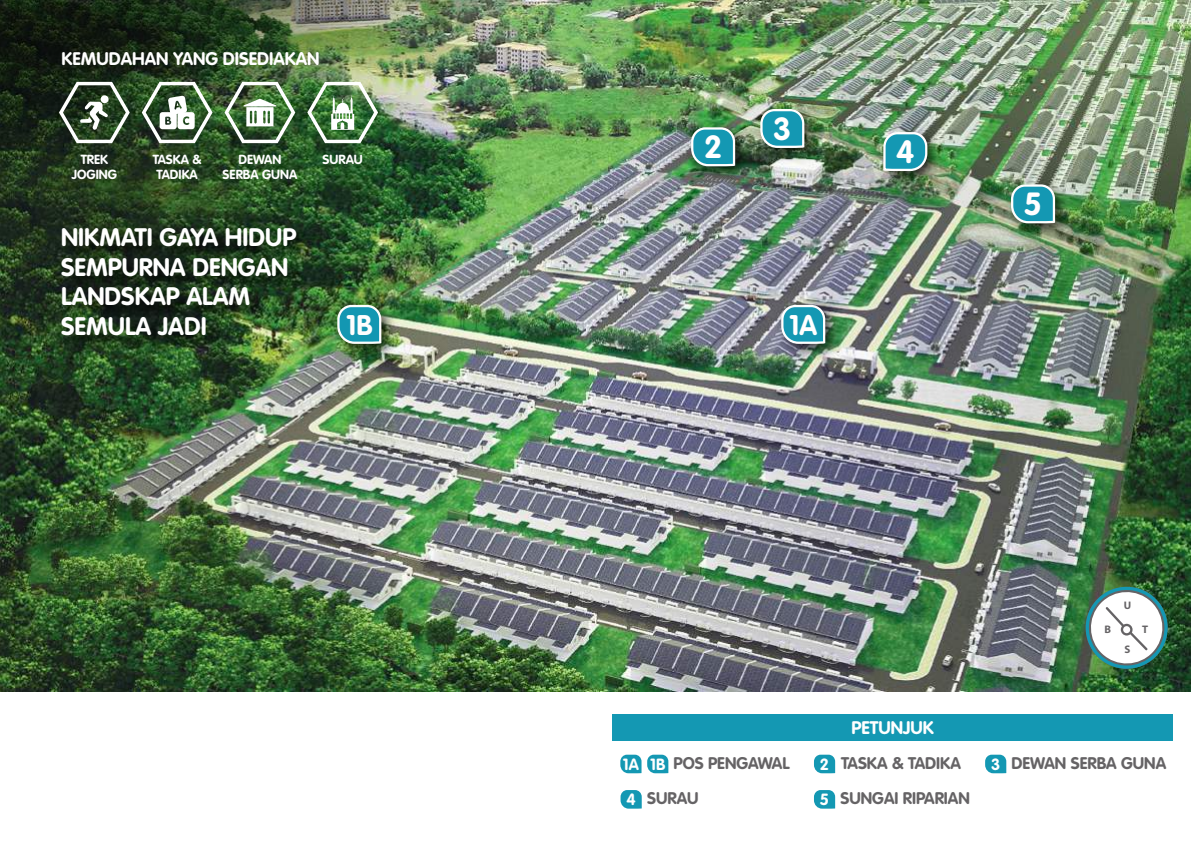
<style>
.page{position:relative;width:1191px;height:842px;background:#fff}
.page>*{position:absolute;margin:0;border:0;box-sizing:border-box;transform-origin:0 0}
.t1{font:700 31.6px "VAG Rounded Std";color:#fff}
.t2{font:700 28px "VAG Rounded Std";color:#fff}
.t3{font:700 25px/29.5px "VAG Rounded Std";color:#fff}
.t4{font:700 18px "VAG Rounded Std";color:#fff}
.t5{font:700 16.6px "VAG Rounded Std";color:#656365}
.t6{font:700 13px/15.6px "VAG Rounded Std";color:#fff;text-align:center}
.t7{font:700 11px "Myriad Pro";color:#656365}
.s1{font-size:16px;color:#fff}
</style>
<div class="page">
<img style="left:0;top:0;width:1191px;height:692px">
<img style="left:771px;top:295px;width:74px;height:69px">
<svg style="left:780px;top:304px;width:46px;height:41px"></svg>
<img style="left:681px;top:117px;width:74px;height:71px">
<svg style="left:690px;top:126px;width:46px;height:41px"></svg>
<img style="left:750px;top:99px;width:74px;height:71px">
<svg style="left:759px;top:108px;width:46px;height:41px"></svg>
<img style="left:873px;top:122px;width:74px;height:71px">
<svg style="left:882px;top:131px;width:46px;height:41px"></svg>
<img style="left:1001px;top:174px;width:74px;height:71px">
<svg style="left:1010px;top:183px;width:46px;height:41px"></svg>
<svg style="left:1077px;top:578px;width:98px;height:92px"></svg>
<div style="left:612px;top:714px;width:561px;height:26px;background:#1498b3"></div>
<svg style="left:620px;top:755px;width:21px;height:18px"></svg>
<svg style="left:647px;top:755px;width:21px;height:18px"></svg>
<svg style="left:814px;top:755px;width:21px;height:18px"></svg>
<svg style="left:620px;top:790px;width:22px;height:19px"></svg>
<svg style="left:985px;top:755px;width:21px;height:18px"></svg>
<svg style="left:814px;top:790px;width:21px;height:19px"></svg>
<img style="left:0;top:0;width:491px;height:372px">
<img style="left:57px;top:222px;width:258px;height:139px">
<img style="left:307px;top:82px;width:71px;height:61px">
<img style="left:224px;top:82px;width:71px;height:61px">
<svg style="left:142px;top:82px;width:70px;height:61px"></svg>
<svg style="left:59px;top:82px;width:71px;height:61px"></svg>
<p class="t4" style="left:62px;top:48px;width:259px">KEMUDAHAN YANG DISEDIAKAN</p>
<p class="t6" style="left:72px;top:152px;width:47px">TREK<br>JOGING</p>
<p class="t6" style="left:153px;top:152px;width:50px">TASKA &amp;<br>TADIKA</p>
<p class="t6" style="left:238px;top:152px;width:44px">DEWAN</p>
<p class="t6" style="left:322px;top:152px;width:42px">SURAU</p>
<p class="t6" style="left:223px;top:168px;width:76px">SERBA GUNA</p>
<h1 class="t1" style="left:704px;top:128px;width:20px">2</h1>
<h1 class="t1" style="left:773px;top:110px;width:20px">3</h1>
<h3 class="t3" style="left:61px;top:224px;width:237px">NIKMATI GAYA HIDUP<br>SEMPURNA DENGAN<br>LANDSKAP ALAM<br>SEMULA JADI</h3>
<h2 class="t2" style="left:346px;top:309px;width:28px">1B</h2>
<h2 class="t2" style="left:789px;top:309px;width:29px">1A</h2>
<h1 class="t1" style="left:896px;top:133px;width:20px">4</h1>
<h1 class="t1" style="left:1024px;top:185px;width:20px">5</h1>
<p class="t7" style="left:1104px;top:622px;width:8px">B</p>
<p class="t7" style="left:1123px;top:598px;width:9px">U</p>
<p class="t7" style="left:1124px;top:642px;width:7px">S</p>
<p class="t7" style="left:1142px;top:622px;width:8px">T</p>
<p class="t4" style="left:851px;top:717px;width:84px">PETUNJUK</p>
<p class="t5" style="left:623px;top:753px;width:168px"><span class="s1">1A 1B</span> POS PENGAWAL</p>
<p class="t5" style="left:820px;top:753px;width:142px"><span class="s1">2</span> TASKA &amp; TADIKA</p>
<p class="t5" style="left:626px;top:789px;width:74px"><span class="s1">4</span> SURAU</p>
<p class="t5" style="left:820px;top:789px;width:151px"><span class="s1">5</span> SUNGAI RIPARIAN</p>
<p class="t5" style="left:991px;top:753px;width:177px"><span class="s1">3</span> DEWAN SERBA GUNA</p>
</div>
